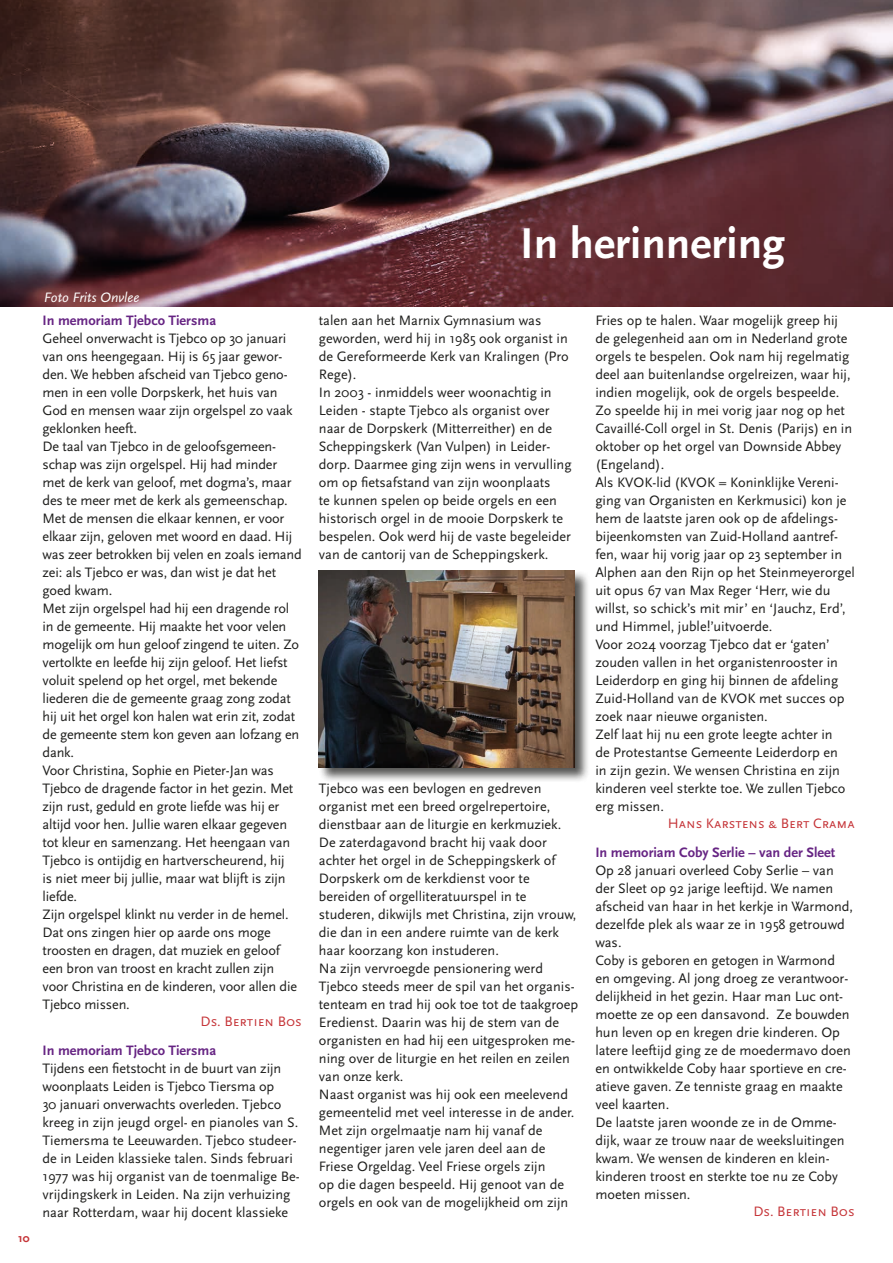
<style>
.page{position:relative;width:893px;height:1263px;background:#fff}
.page>*{position:absolute;margin:0;border:0;box-sizing:border-box;transform-origin:0 0}
.t1{font:700 45px "Scala Sans Pro";color:#fff}
.t2{font:14.25px/18px "Scala Sans Pro";color:#1d1d1b}
.t3{font:700 14.25px "Scala Sans Pro";color:#662483}
.t4{font:14.25px "Scala Sans Caps";color:#c53337}
.t5{font:italic 14.25px "Scala Sans Pro";color:#fff}
.t6{font:700 12px "Scala Sans Pro";color:#c53337}
</style>
<div class="page">
<img style="left:0;top:0;width:892px;height:307px">
<div style="left:318px;top:570px;width:272px;height:213px;background:#1d1d1b;opacity:.75"></div>
<img style="left:319px;top:571px;width:255px;height:196px">
<p class="t6" style="left:18px;top:1231px;width:13px">10</p>
<p class="t5" style="left:44px;top:289px;width:97px">Foto Frits Onvlee</p>
<p class="t3" style="left:43px;top:312px;width:175px">In memoriam Tjebco Tiersma</p>
<p class="t2" style="left:43px;top:330px;width:261px">Geheel onverwacht is Tjebco op 30 januari van ons heengegaan. Hij is 65 jaar gewor&shy;den. We hebben afscheid van Tjebco geno&shy;men in een volle Dorpskerk, het huis van God en mensen waar zijn orgelspel zo vaak geklonken heeft.<br>De taal van Tjebco in de geloofsgemeen&shy;schap was zijn orgelspel. Hij had minder met de kerk van geloof, met dogma’s, maar des te meer met de kerk als gemeenschap.<br>Met de mensen die elkaar kennen, er voor elkaar zijn, geloven met woord en daad. Hij was zeer betrokken bij velen en zoals iemand zei: als Tjebco er was, dan wist je dat het goed kwam.<br>Met zijn orgelspel had hij een dragende rol in de gemeente. Hij maakte het voor velen mogelijk om hun geloof zingend te uiten. Zo vertolkte en leefde hij zijn geloof. Het liefst voluit spelend op het orgel, met bekende liederen die de gemeente graag zong zodat hij uit het orgel kon halen wat erin zit, zodat de gemeente stem kon geven aan lofzang en dank.<br>Voor Christina, Sophie en Pieter-Jan was Tjebco de dragende factor in het gezin. Met zijn rust, geduld en grote liefde was hij er altijd voor hen. Jullie waren elkaar gegeven tot kleur en samenzang. Het heengaan van Tjebco is ontijdig en hartverscheurend, hij<br>is niet meer bij jullie, maar wat blijft is zijn liefde.<br>Zijn orgelspel klinkt nu verder in de hemel.<br>Dat ons zingen hier op aarde ons moge troosten en dragen, dat muziek en geloof een bron van troost en kracht zullen zijn voor Christina en de kinderen, voor allen die Tjebco missen.</p>
<p class="t4" style="left:201px;top:1014px;width:103px">Ds. Bertien Bos</p>
<p class="t3" style="left:43px;top:1042px;width:175px">In memoriam Tjebco Tiersma</p>
<p class="t2" style="left:43px;top:1059px;width:259px">Tijdens een fietstocht in de buurt van zijn woonplaats Leiden is Tjebco Tiersma op<br>30 januari onverwachts overleden. Tjebco kreeg in zijn jeugd orgel- en pianoles van S.<br>Tiemersma te Leeuwarden. Tjebco studeer&shy;de in Leiden klassieke talen. Sinds februari 1977 was hij organist van de toenmalige Be&shy;vrijdingskerk in Leiden. Na zijn verhuizing naar Rotterdam, waar hij docent klassieke</p>
<h1 class="t1" style="left:520px;top:217px;width:266px">In herinnering</h1>
<p class="t2" style="left:319px;top:311px;width:254px">talen aan het Marnix Gymnasium was geworden, werd hij in 1985 ook organist in de Gereformeerde Kerk van Kralingen (Pro Rege).<br>In 2003 - inmiddels weer woonachtig in Leiden - stapte Tjebco als organist over naar de Dorpskerk (Mitterreither) en de Scheppingskerk (Van Vulpen) in Leider&shy;dorp. Daarmee ging zijn wens in vervulling om op fietsafstand van zijn woonplaats<br>te kunnen spelen op beide orgels en een historisch orgel in de mooie Dorpskerk te bespelen. Ook werd hij de vaste begeleider van de cantorij van de Scheppingskerk.</p>
<p class="t2" style="left:319px;top:780px;width:261px">Tjebco was een bevlogen en gedreven organist met een breed orgelrepertoire, dienstbaar aan de liturgie en kerkmuziek.<br>De zaterdagavond bracht hij vaak door achter het orgel in de Scheppingskerk of Dorpskerk om de kerkdienst voor te bereiden of orgelliteratuurspel in te studeren, dikwijls met Christina, zijn vrouw, die dan in een andere ruimte van de kerk haar koorzang kon instuderen.<br>Na zijn vervroegde pensionering werd Tjebco steeds meer de spil van het organis&shy;tenteam en trad hij ook toe tot de taakgroep Eredienst. Daarin was hij de stem van de organisten en had hij een uitgesproken me&shy;ning over de liturgie en het reilen en zeilen van onze kerk.<br>Naast organist was hij ook een meelevend gemeentelid met veel interesse in de ander.<br>Met zijn orgelmaatje nam hij vanaf de negentiger jaren vele jaren deel aan de Friese Orgeldag. Veel Friese orgels zijn<br>op die dagen bespeeld. Hij genoot van de orgels en ook van de mogelijkheid om zijn</p>
<p class="t2" style="left:595px;top:311px;width:261px">Fries op te halen. Waar mogelijk greep hij de gelegenheid aan om in Nederland grote orgels te bespelen. Ook nam hij regelmatig deel aan buitenlandse orgelreizen, waar hij, indien mogelijk, ook de orgels bespeelde.<br>Zo speelde hij in mei vorig jaar nog op het Cavaillé-Coll orgel in St. Denis (Parijs) en in oktober op het orgel van Downside Abbey (Engeland).<br>Als KVOK-lid (KVOK = Koninklijke Vereni&shy;ging van Organisten en Kerkmusici) kon je hem de laatste jaren ook op de afdelings&shy;bijeenkomsten van Zuid-Holland aantref&shy;fen, waar hij vorig jaar op 23 september in Alphen aan den Rijn op het Steinmeyerorgel uit opus 67 van Max Reger ‘Herr, wie du willst, so schick’s mit mir’ en ‘Jauchz, Erd’, und Himmel, juble!’uitvoerde.<br>Voor 2024 voorzag Tjebco dat er ‘gaten’ zouden vallen in het organistenrooster in Leiderdorp en ging hij binnen de afdeling Zuid-Holland van de KVOK met succes op zoek naar nieuwe organisten.<br>Zelf laat hij nu een grote leegte achter in<br>de Protestantse Gemeente Leiderdorp en<br>in zijn gezin. We wensen Christina en zijn kinderen veel sterkte toe. We zullen Tjebco erg missen.</p>
<p class="t4" style="left:668px;top:816px;width:188px">Hans Karstens &amp; Bert Crama</p>
<p class="t3" style="left:595px;top:844px;width:241px">In memoriam Coby Serlie – van der Sleet</p>
<p class="t2" style="left:595px;top:861px;width:259px">Op 28 januari overleed Coby Serlie – van der Sleet op 92 jarige leeftijd. We namen afscheid van haar in het kerkje in Warmond, dezelfde plek als waar ze in 1958 getrouwd was.<br>Coby is geboren en getogen in Warmond<br>en omgeving. Al jong droeg ze verantwoor&shy;delijkheid in het gezin. Haar man Luc ont&shy;moette ze op een dansavond. Ze bouwden hun leven op en kregen drie kinderen. Op latere leeftijd ging ze de moedermavo doen en ontwikkelde Coby haar sportieve en cre&shy;atieve gaven. Ze tenniste graag en maakte veel kaarten.<br>De laatste jaren woonde ze in de Omme&shy;dijk, waar ze trouw naar de weeksluitingen kwam. We wensen de kinderen en klein&shy;kinderen troost en sterkte toe nu ze Coby moeten missen.</p>
<p class="t4" style="left:753px;top:1203px;width:103px">Ds. Bertien Bos</p>
</div>
